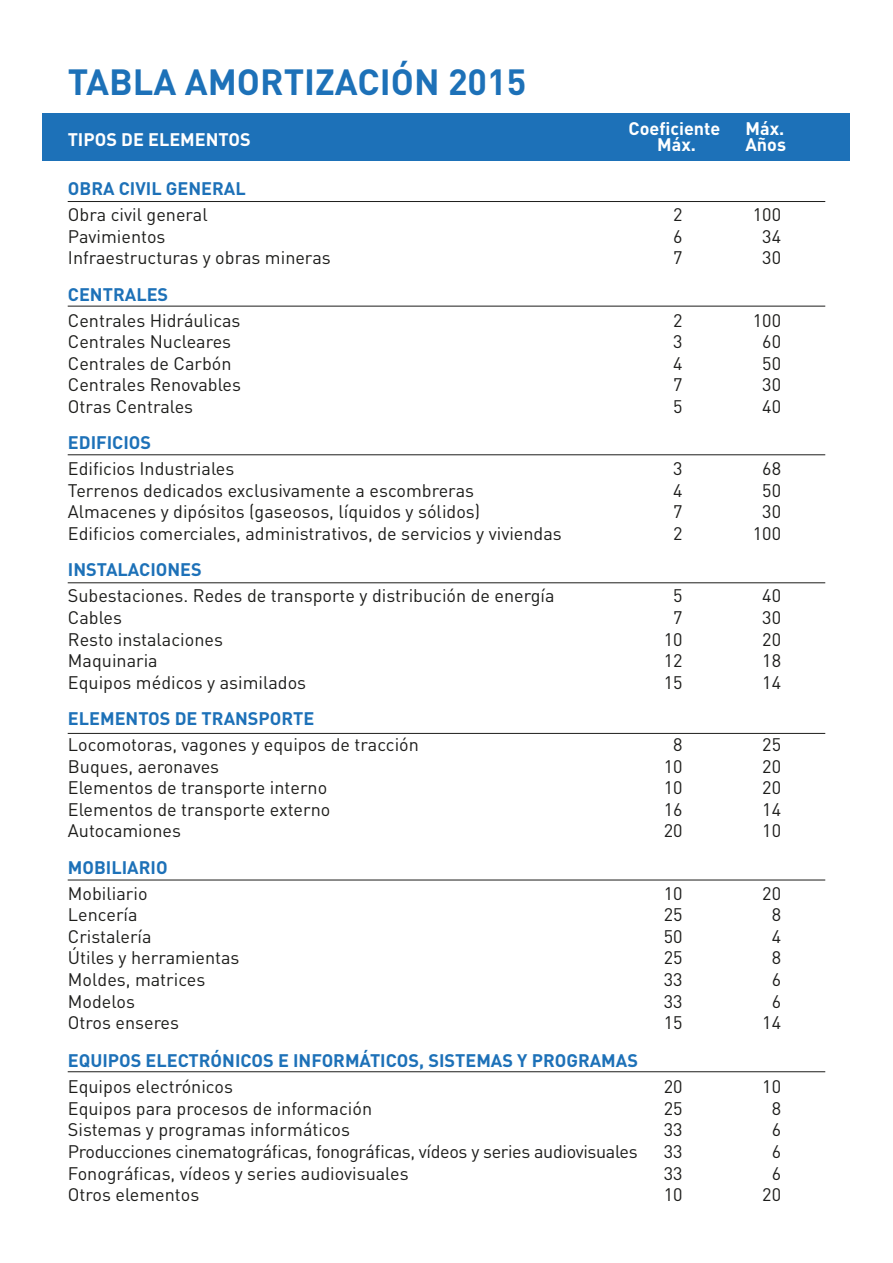
<style>
.page{position:relative;width:893px;height:1263px;background:#fff}
.page>*{position:absolute;margin:0;border:0;box-sizing:border-box;transform-origin:0 0}
.t1{font:700 36px "DIN";color:#1d71b8}
.t2{font:18px/21.6px "DIN Pro";color:#1d1d1b}
.t3{font:700 18px "DIN";color:#1d71b8}
.t4{font:700 18px/15.6px "DIN";color:#fff;text-align:center}
</style>
<div class="page">
<div style="left:43px;top:114px;width:807px;height:47px;background:#1d71b8"></div>
<hr style="left:68px;top:201px;width:757px;height:1px;background:#1d1d1b">
<hr style="left:68px;top:306px;width:757px;height:1px;background:#1d1d1b">
<hr style="left:68px;top:454px;width:757px;height:1px;background:#1d1d1b">
<hr style="left:68px;top:582px;width:757px;height:1px;background:#1d1d1b">
<hr style="left:68px;top:733px;width:757px;height:1px;background:#1d1d1b">
<hr style="left:68px;top:880px;width:757px;height:1px;background:#1d1d1b">
<hr style="left:68px;top:1071px;width:757px;height:1px;background:#1d1d1b">
<h1 class="t1" style="left:68px;top:59px;width:460px">TABLA AMORTIZACIÓN 2015</h1>
<p class="t4" style="left:68px;top:131px;width:184px">TIPOS DE ELEMENTOS</p>
<p class="t4" style="left:629px;top:120px;width:93px">Coeficiente<br>Máx.</p>
<p class="t4" style="left:745px;top:120px;width:42px;text-align:left">Máx.<br>Años</p>
<p class="t3" style="left:68px;top:177px;width:179px">OBRA CIVIL GENERAL</p>
<p class="t2" style="left:68px;top:203px;width:264px">Obra civil general<br>Pavimientos<br>Infraestructuras y obras mineras</p>
<p class="t2" style="left:673px;top:203px;width:11px;text-align:justify">2<br>6<br>7</p>
<p class="t2" style="left:753px;top:203px;width:30px;text-align:center">100<br>34<br>30</p>
<p class="t3" style="left:68px;top:282px;width:102px">CENTRALES</p>
<p class="t2" style="left:68px;top:309px;width:175px">Centrales Hidráulicas<br>Centrales Nucleares<br>Centrales de Carbón<br>Centrales Renovables<br>Otras Centrales</p>
<p class="t2" style="left:673px;top:309px;width:11px;text-align:justify">2<br>3<br>4<br>7<br>5</p>
<p class="t2" style="left:753px;top:309px;width:30px;text-align:center">100<br>60<br>50<br>30<br>40</p>
<p class="t3" style="left:68px;top:431px;width:85px">EDIFICIOS</p>
<p class="t2" style="left:68px;top:457px;width:495px">Edificios Industriales<br>Terrenos dedicados exclusivamente a escombreras Almacenes y dipósitos (gaseosos, líquidos y sólidos)<br>Edificios comerciales, administrativos, de servicios y viviendas</p>
<p class="t2" style="left:673px;top:457px;width:11px;text-align:justify">3<br>4<br>7<br>2</p>
<p class="t2" style="left:753px;top:457px;width:30px;text-align:center">68<br>50<br>30<br>100</p>
<p class="t3" style="left:68px;top:558px;width:135px">INSTALACIONES</p>
<p class="t2" style="left:68px;top:584px;width:488px">Subestaciones. Redes de transporte y distribución de energía<br>Cables<br>Resto instalaciones<br>Maquinaria<br>Equipos médicos y asimilados</p>
<p class="t2" style="left:664px;top:584px;width:20px;text-align:center">5<br>7<br>10<br>12<br>15</p>
<p class="t2" style="left:762px;top:584px;width:20px;text-align:justify">40<br>30<br>20<br>18<br>14</p>
<p class="t3" style="left:68px;top:707px;width:248px">ELEMENTOS DE TRANSPORTE</p>
<p class="t2" style="left:68px;top:733px;width:352px">Locomotoras, vagones y equipos de tracción<br>Buques, aeronaves<br>Elementos de transporte interno<br>Elementos de transporte externo<br>Autocamiones</p>
<p class="t2" style="left:664px;top:733px;width:20px;text-align:center">8<br>10<br>10<br>16<br>20</p>
<p class="t2" style="left:762px;top:733px;width:20px;text-align:justify">25<br>20<br>20<br>14<br>10</p>
<p class="t3" style="left:68px;top:855px;width:101px">MOBILIARIO</p>
<p class="t2" style="left:68px;top:882px;width:173px">Mobiliario<br>Lencería<br>Cristalería<br>Útiles y herramientas<br>Moldes, matrices<br>Modelos<br>Otros enseres</p>
<p class="t2" style="left:664px;top:882px;width:20px;text-align:justify">10<br>25<br>50<br>25<br>33<br>33<br>15</p>
<p class="t2" style="left:762px;top:882px;width:20px;text-align:center">20<br>8<br>4<br>8<br>6<br>6<br>14</p>
<p class="t3" style="left:68px;top:1049px;width:572px">EQUIPOS ELECTRÓNICOS E INFORMÁTICOS, SISTEMAS Y PROGRAMAS</p>
<p class="t2" style="left:68px;top:1075px;width:571px">Equipos electrónicos<br>Equipos para procesos de información<br>Sistemas y programas informáticos<br>Producciones cinematográficas, fonográficas, vídeos y series audiovisuales Fonográficas, vídeos y series audiovisuales<br>Otros elementos</p>
<p class="t2" style="left:664px;top:1075px;width:20px;text-align:justify">20<br>25<br>33<br>33<br>33<br>10</p>
<p class="t2" style="left:762px;top:1075px;width:20px;text-align:center">10<br>8<br>6<br>6<br>6<br>20</p>
</div>
